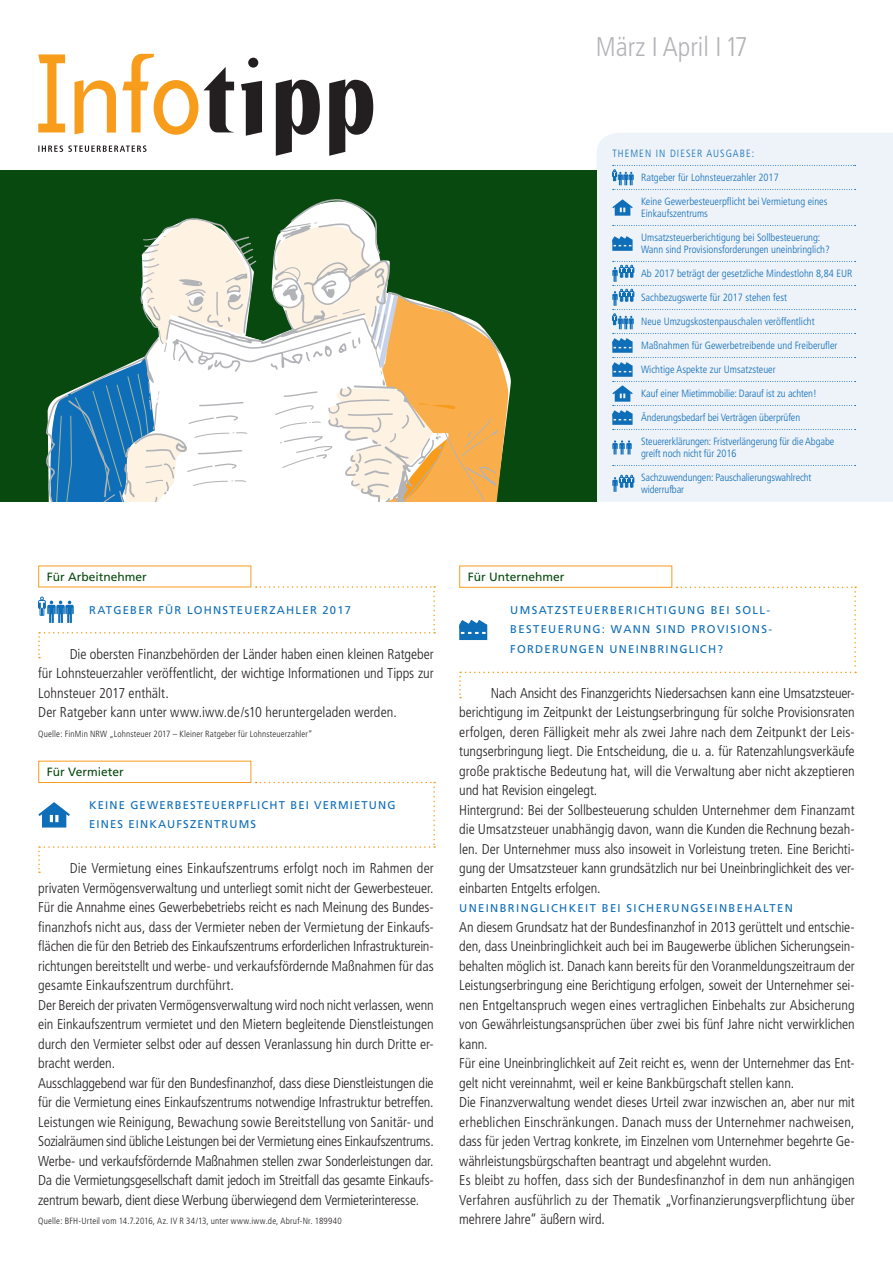
<style>
.page{position:relative;width:893px;height:1263px;background:#fff}
.page>*{position:absolute;margin:0;border:0;box-sizing:border-box;transform-origin:0 0}
.t1{font:300 condensed 27px "Frutiger";color:#b2b3b7}
.Fließtext{font:300 condensed 14.25px/19.5px "Frutiger";letter-spacing:-.005em;color:#231f20;text-align:justify}
.Fließtext-2{font:12px "Frutiger";color:#07490e}
.Headline_Fließtext{font:11.25px/19.5px "Frutiger";letter-spacing:.11em;color:#0f6eb8}
.t2{font:300 condensed 10.5px/12px "Frutiger";color:#0f6eb8}
.t3{font:300 condensed 10.5px "Frutiger";letter-spacing:.1em;color:#0f6eb8}
.Fließtext-3{font:300 condensed 9px "Frutiger";letter-spacing:.02em;color:#231f20}
</style>
<div class="page">
<div style="left:597px;top:133px;width:296px;height:369px;background:#eef2f9"></div>
<svg style="left:38px;top:54px;width:335px;height:102px"></svg>
<svg style="left:613px;top:225px;width:243px;height:1px"></svg>
<svg style="left:613px;top:465px;width:243px;height:1px"></svg>
<svg style="left:612px;top:236px;width:21px;height:15px"></svg>
<svg style="left:612px;top:440px;width:20px;height:15px"></svg>
<svg style="left:612px;top:199px;width:21px;height:17px"></svg>
<svg style="left:38px;top:782px;width:397px;height:91px"></svg>
<div style="left:0;top:170px;width:597px;height:332px;background:#07490e"></div>
<svg style="left:46px;top:199px;width:462px;height:303px"></svg>
<svg style="left:612px;top:475px;width:22px;height:17px"></svg>
<svg style="left:38px;top:586px;width:397px;height:72px"></svg>
<svg style="left:459px;top:586px;width:397px;height:112px"></svg>
<svg style="left:612px;top:165px;width:244px;height:25px;background:#e1eaf5"></svg>
<svg style="left:612px;top:261px;width:244px;height:169px;background:#e2ebf5"></svg>
<p class="t1" style="left:596px;top:32px;width:153px">März I April I 17</p>
<p class="t3" style="left:612px;top:147px;width:144px">THEMEN IN DIESER AUSGABE:</p>
<p class="t2" style="left:641px;top:171px;width:139px">Ratgeber für Lohnsteuerzahler 2017</p>
<p class="t2" style="left:641px;top:195px;width:188px">Keine Gewerbesteuerpflicht bei Vermietung eines<br>Einkaufszentrums</p>
<p class="t2" style="left:641px;top:231px;width:190px">Umsatzsteuerberichtigung bei Sollbesteuerung:<br>Wann sind Provisionsforderungen uneinbringlich?</p>
<p class="t2" style="left:641px;top:267px;width:213px">Ab 2017 beträgt der gesetzliche Mindestlohn 8,84 EUR</p>
<p class="t2" style="left:641px;top:291px;width:147px">Sachbezugswerte für 2017 stehen fest</p>
<p class="t2" style="left:641px;top:315px;width:175px">Neue Umzugskostenpauschalen veröffentlicht</p>
<p class="t2" style="left:641px;top:339px;width:198px">Maßnahmen für Gewerbetreibende und Freiberufler</p>
<p class="t2" style="left:641px;top:363px;width:136px">Wichtige Aspekte zur Umsatzsteuer</p>
<p class="t2" style="left:641px;top:387px;width:177px">Kauf einer Mietimmobilie: Darauf ist zu achten!</p>
<p class="t2" style="left:641px;top:411px;width:161px">Änderungsbedarf bei Verträgen überprüfen</p>
<p class="t2" style="left:641px;top:435px;width:195px">Steuererklärungen: Fristverlängerung für die Abgabe greift noch nicht für 2016</p>
<p class="t2" style="left:641px;top:471px;width:172px">Sachzuwendungen: Pauschalierungswahlrecht widerrufbar</p>
<p class="Fließtext-2" style="left:47px;top:569px;width:102px">Für Arbeitnehmer</p>
<p class="Headline_Fließtext" style="left:89px;top:600px;width:263px">RATGEBER FÜR LOHNSTEUERZAHLER 2017</p>
<p class="Fließtext" style="left:38px;top:644px;width:397px;text-indent:32px">Die obersten Finanzbehörden der Länder haben einen kleinen Ratgeber für Lohnsteuerzahler veröffentlicht, der wichtige Informationen und Tipps zur Lohnsteuer 2017 enthält.</p>
<p class="Fließtext" style="left:38px;top:703px;width:360px">Der Ratgeber kann unter www.iww.de/s10 heruntergeladen werden.</p>
<p class="Fließtext-3" style="left:38px;top:728px;width:276px">Quelle: FinMin NRW „Lohnsteuer 2017 – Kleiner Ratgeber für Lohnsteuerzahler“</p>
<p class="Fließtext-2" style="left:47px;top:764px;width:78px">Für Vermieter</p>
<p class="Headline_Fließtext" style="left:89px;top:795px;width:308px">KEINE GEWERBESTEUERPFLICHT BEI VERMIETUNG</p>
<p class="Headline_Fließtext" style="left:89px;top:814px;width:168px">EINES EINKAUFSZENTRUMS</p>
<p class="Fließtext" style="left:38px;top:859px;width:397px;text-indent:32px">Die Vermietung eines Einkaufszentrums erfolgt noch im Rahmen der privaten Vermögensverwaltung und unterliegt somit nicht der Gewerbesteuer.<br>Für die Annahme eines Gewerbebetriebs reicht es nach Meinung des Bundes&shy;finanzhofs nicht aus, dass der Vermieter neben der Vermietung der Einkaufs&shy;flächen die für den Betrieb des Einkaufszentrums erforderlichen Infrastrukturein&shy;richtungen bereitstellt und werbe- und verkaufsfördernde Maßnahmen für das gesamte Einkaufszentrum durchführt.</p>
<p class="Fließtext" style="left:38px;top:995px;width:397px">Der Bereich der privaten Vermögensverwaltung wird noch nicht verlassen, wenn ein Einkaufszentrum vermietet und den Mietern begleitende Dienstleistungen durch den Vermieter selbst oder auf dessen Veranlassung hin durch Dritte er&shy;bracht werden.</p>
<p class="Fließtext" style="left:38px;top:1073px;width:397px">Ausschlaggebend war für den Bundesfinanzhof, dass diese Dienstleistungen die für die Vermietung eines Einkaufszentrums notwendige Infrastruktur betreffen.<br>Leistungen wie Reinigung, Bewachung sowie Bereitstellung von Sanitär- und Sozialräumen sind übliche Leistungen bei der Vermietung eines Einkaufszentrums.<br>Werbe- und verkaufsfördernde Maßnahmen stellen zwar Sonderleistungen dar.<br>Da die Vermietungsgesellschaft damit jedoch im Streitfall das gesamte Einkaufs&shy;zentrum bewarb, dient diese Werbung überwiegend dem Vermieterinteresse.</p>
<p class="Fließtext-3" style="left:38px;top:1216px;width:305px">Quelle: BFH-Urteil vom 14.7.2016, Az. IV R 34/13, unter www.iww.de, Abruf-Nr. 189940</p>
<p class="Fließtext-2" style="left:468px;top:569px;width:98px">Für Unternehmer</p>
<p class="Headline_Fließtext" style="left:510px;top:600px;width:261px">UMSATZSTEUERBERICHTIGUNG BEI SOLL-</p>
<p class="Headline_Fließtext" style="left:510px;top:619px;width:263px">BESTEUERUNG: WANN SIND PROVISIONS-<br>FORDERUNGEN UNEINBRINGLICH?</p>
<p class="Fließtext" style="left:459px;top:683px;width:397px;text-indent:32px">Nach Ansicht des Finanzgerichts Niedersachsen kann eine Umsatzsteuer&shy;berichtigung im Zeitpunkt der Leistungserbringung für solche Provisionsraten erfolgen, deren Fälligkeit mehr als zwei Jahre nach dem Zeitpunkt der Leis&shy;tungserbringung liegt. Die Entscheidung, die u. a. für Ratenzahlungsverkäufe große praktische Bedeutung hat, will die Verwaltung aber nicht akzeptieren und hat Revision eingelegt.</p>
<p class="Fließtext" style="left:459px;top:800px;width:397px">Hintergrund: Bei der Sollbesteuerung schulden Unternehmer dem Finanzamt die Umsatzsteuer unabhängig davon, wann die Kunden die Rechnung bezah&shy;len. Der Unternehmer muss also insoweit in Vorleistung treten. Eine Berichti&shy;gung der Umsatzsteuer kann grundsätzlich nur bei Uneinbringlichkeit des ver&shy;einbarten Entgelts erfolgen.</p>
<p class="Headline_Fließtext" style="left:459px;top:898px;width:335px">UNEINBRINGLICHKEIT BEI SICHERUNGSEINBEHALTEN</p>
<p class="Fließtext" style="left:459px;top:917px;width:397px">An diesem Grundsatz hat der Bundesfinanzhof in 2013 gerüttelt und entschie&shy;den, dass Uneinbringlichkeit auch bei im Baugewerbe üblichen Sicherungsein&shy;behalten möglich ist. Danach kann bereits für den Voranmeldungszeitraum der Leistungserbringung eine Berichtigung erfolgen, soweit der Unternehmer sei&shy;nen Entgeltanspruch wegen eines vertraglichen Einbehalts zur Absicherung von Gewährleistungsansprüchen über zwei bis fünf Jahre nicht verwirklichen kann.</p>
<p class="Fließtext" style="left:459px;top:1054px;width:397px">Für eine Uneinbringlichkeit auf Zeit reicht es, wenn der Unternehmer das Ent&shy;gelt nicht vereinnahmt, weil er keine Bankbürgschaft stellen kann.</p>
<p class="Fließtext" style="left:459px;top:1093px;width:397px">Die Finanzverwaltung wendet dieses Urteil zwar inzwischen an, aber nur mit erheblichen Einschränkungen. Danach muss der Unternehmer nachweisen, dass für jeden Vertrag konkrete, im Einzelnen vom Unternehmer begehrte Ge&shy;währleistungsbürgschaften beantragt und abgelehnt wurden.</p>
<p class="Fließtext" style="left:459px;top:1171px;width:397px">Es bleibt zu hoffen, dass sich der Bundesfinanzhof in dem nun anhängigen Verfahren ausführlich zu der Thematik „Vorfinanzierungsverpflichtung über mehrere Jahre“ äußern wird.</p>
</div>
